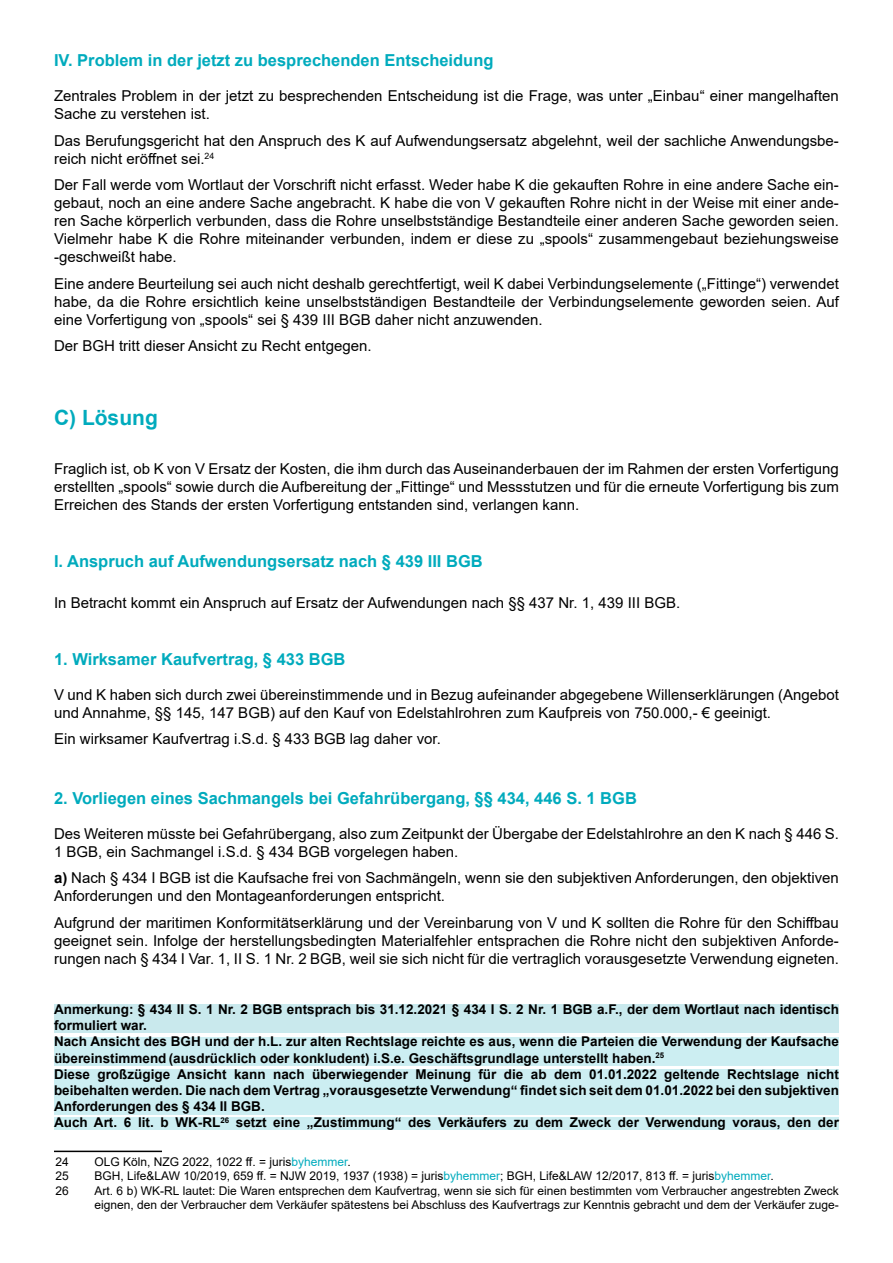
<style>
.page{position:relative;width:893px;height:1263px;background:#fff}
.page>*{position:absolute;margin:0;border:0;box-sizing:border-box;transform-origin:0 0}
.t1{font:700 21px "Arial";color:#00abbd}
.t2{font:700 16.5px "Arial";color:#00abbd}
.t3{font:15px/18px "Arial";color:#000}
.t4{font:700 13.5px/16.2px "Arial";color:#000}
.t5{font:12px/14.4px "Arial";color:#000}
.s1{font-weight:700}
.s2{color:#00abbd}
</style>
<div class="page">
<div style="left:54px;top:1004px;width:785px;height:29px;background:#c9e9ed"></div>
<div style="left:54px;top:1036px;width:785px;height:29px;background:#cceef2"></div>
<div style="left:54px;top:1069px;width:785px;height:45px;background:#cceef2"></div>
<div style="left:54px;top:1117px;width:785px;height:13px;background:#cceef2"></div>
<hr style="left:54px;top:1150px;width:108px;height:2px;background:#000">
<p class="t2" style="left:54px;top:49px;width:441px">IV. Problem in der jetzt zu besprechenden Entscheidung</p>
<p class="t3" style="left:54px;top:87px;width:786px">Zentrales Problem in der jetzt zu besprechenden Entscheidung ist die Frage, was unter „Einbau“ einer mangelhaften<br>Sache zu verstehen ist.</p>
<p class="t3" style="left:54px;top:131px;width:786px">Das Berufungsgericht hat den Anspruch des K auf Aufwendungsersatz abgelehnt, weil der sachliche Anwendungsbe&shy;reich nicht eröffnet sei.<sup>24</sup></p>
<p class="t3" style="left:54px;top:176px;width:786px;text-align:justify">Der Fall werde vom Wortlaut der Vorschrift nicht erfasst. Weder habe K die gekauften Rohre in eine andere Sache ein&shy;gebaut, noch an eine andere Sache angebracht. K habe die von V gekauften Rohre nicht in der Weise mit einer ande&shy;ren Sache körperlich verbunden, dass die Rohre unselbstständige Bestandteile einer anderen Sache geworden seien.<br>Vielmehr habe K die Rohre miteinander verbunden, indem er diese zu „spools“ zusammengebaut beziehungsweise -geschweißt habe.</p>
<p class="t3" style="left:54px;top:274px;width:786px;text-align:justify">Eine andere Beurteilung sei auch nicht deshalb gerechtfertigt, weil K dabei Verbindungselemente („Fittinge“) verwendet habe, da die Rohre ersichtlich keine unselbstständigen Bestandteile der Verbindungselemente geworden seien. Auf eine Vorfertigung von „spools“ sei § 439 III BGB daher nicht anzuwenden.</p>
<p class="t3" style="left:54px;top:337px;width:319px">Der BGH tritt dieser Ansicht zu Recht entgegen.</p>
<h1 class="t1" style="left:54px;top:403px;width:105px">C) Lösung</h1>
<p class="t3" style="left:54px;top:460px;width:786px;text-align:justify">Fraglich ist, ob K von V Ersatz der Kosten, die ihm durch das Auseinanderbauen der im Rahmen der ersten Vorfertigung erstellten „spools“ sowie durch die Aufbereitung der „Fittinge“ und Messstutzen und für die erneute Vorfertigung bis zum Erreichen des Stands der ersten Vorfertigung entstanden sind, verlangen kann.</p>
<p class="t2" style="left:54px;top:550px;width:430px">I. Anspruch auf Aufwendungsersatz nach § 439 III BGB</p>
<p class="t3" style="left:54px;top:594px;width:628px">In Betracht kommt ein Anspruch auf Ersatz der Aufwendungen nach §§ 437 Nr. 1, 439 III BGB.</p>
<p class="t2" style="left:54px;top:647px;width:293px">1. Wirksamer Kaufvertrag, § 433 BGB</p>
<p class="t3" style="left:54px;top:686px;width:786px">V und K haben sich durch zwei übereinstimmende und in Bezug aufeinander abgegebene Willenserklärungen (Angebot und Annahme, §§ 145, 147 BGB) auf den Kauf von Edelstahlrohren zum Kaufpreis von 750.000,- € geeinigt.</p>
<p class="t3" style="left:54px;top:730px;width:388px">Ein wirksamer Kaufvertrag i.S.d. § 433 BGB lag daher vor.</p>
<p class="t2" style="left:54px;top:786px;width:584px">2. Vorliegen eines Sachmangels bei Gefahrübergang, §§ 434, 446 S. 1 BGB</p>
<p class="t3" style="left:54px;top:824px;width:786px">Des Weiteren müsste bei Gefahrübergang, also zum Zeitpunkt der Übergabe der Edelstahlrohre an den K nach § 446 S.<br>1 BGB, ein Sachmangel i.S.d. § 434 BGB vorgelegen haben.</p>
<p class="t3" style="left:54px;top:869px;width:786px"><span class="s1">a)</span> Nach § 434 I BGB ist die Kaufsache frei von Sachmängeln, wenn sie den subjektiven Anforderungen, den objektiven<br>Anforderungen und den Montageanforderungen entspricht.</p>
<p class="t3" style="left:54px;top:913px;width:786px;text-align:justify">Aufgrund der maritimen Konformitätserklärung und der Vereinbarung von V und K sollten die Rohre für den Schiffbau geeignet sein. Infolge der herstellungsbedingten Materialfehler entsprachen die Rohre nicht den subjektiven Anforde&shy;rungen nach § 434 I Var. 1, II S. 1 Nr. 2 BGB, weil sie sich nicht für die vertraglich vorausgesetzte Verwendung eigneten.</p>
<p class="t4" style="left:54px;top:1001px;width:786px">Anmerkung: § 434 II S. 1 Nr. 2 BGB entsprach bis 31.12.2021 § 434 I S. 2 Nr. 1 BGB a.F., der dem Wortlaut nach identisch formuliert war.<br>Nach Ansicht des BGH und der h.L. zur alten Rechtslage reichte es aus, wenn die Parteien die Verwendung der Kaufsache übereinstimmend (ausdrücklich oder konkludent) i.S.e. Geschäftsgrundlage unterstellt haben.<sup>25<br></sup>Diese großzügige Ansicht kann nach überwiegender Meinung für die ab dem 01.01.2022 geltende Rechtslage nicht beibehalten werden. Die nach dem Vertrag „vorausgesetzte Verwendung“ findet sich seit dem 01.01.2022 bei den subjektiven Anforderungen des § 434 II BGB.<br>Auch Art. 6 lit. b WK-RL<sup>26</sup> setzt eine „Zustimmung“ des Verkäufers zu dem Zweck der Verwendung voraus, den der</p>
<p class="t5" style="left:56px;top:1154px;width:15px">24</p>
<p class="t5" style="left:94px;top:1154px;width:258px">OLG Köln, NZG 2022, 1022 ff. = juris<span class="s2">byhemmer</span>.</p>
<p class="t5" style="left:56px;top:1169px;width:15px">25</p>
<p class="t5" style="left:94px;top:1169px;width:681px">BGH, Life&amp;LAW 10/2019, 659 ff. = NJW 2019, 1937 (1938) = juris<span class="s2">byhemmer</span>; BGH, Life&amp;LAW 12/2017, 813 ff. = juris<span class="s2">byhemmer</span>.</p>
<p class="t5" style="left:55px;top:1183px;width:15px">26</p>
<p class="t5" style="left:94px;top:1183px;width:746px">Art. 6 b) WK-RL lautet: Die Waren entsprechen dem Kaufvertrag, wenn sie sich für einen bestimmten vom Verbraucher angestrebten Zweck eignen, den der Verbraucher dem Verkäufer spätestens bei Abschluss des Kaufvertrags zur Kenntnis gebracht und dem der Verkäufer zuge-</p>
</div>
